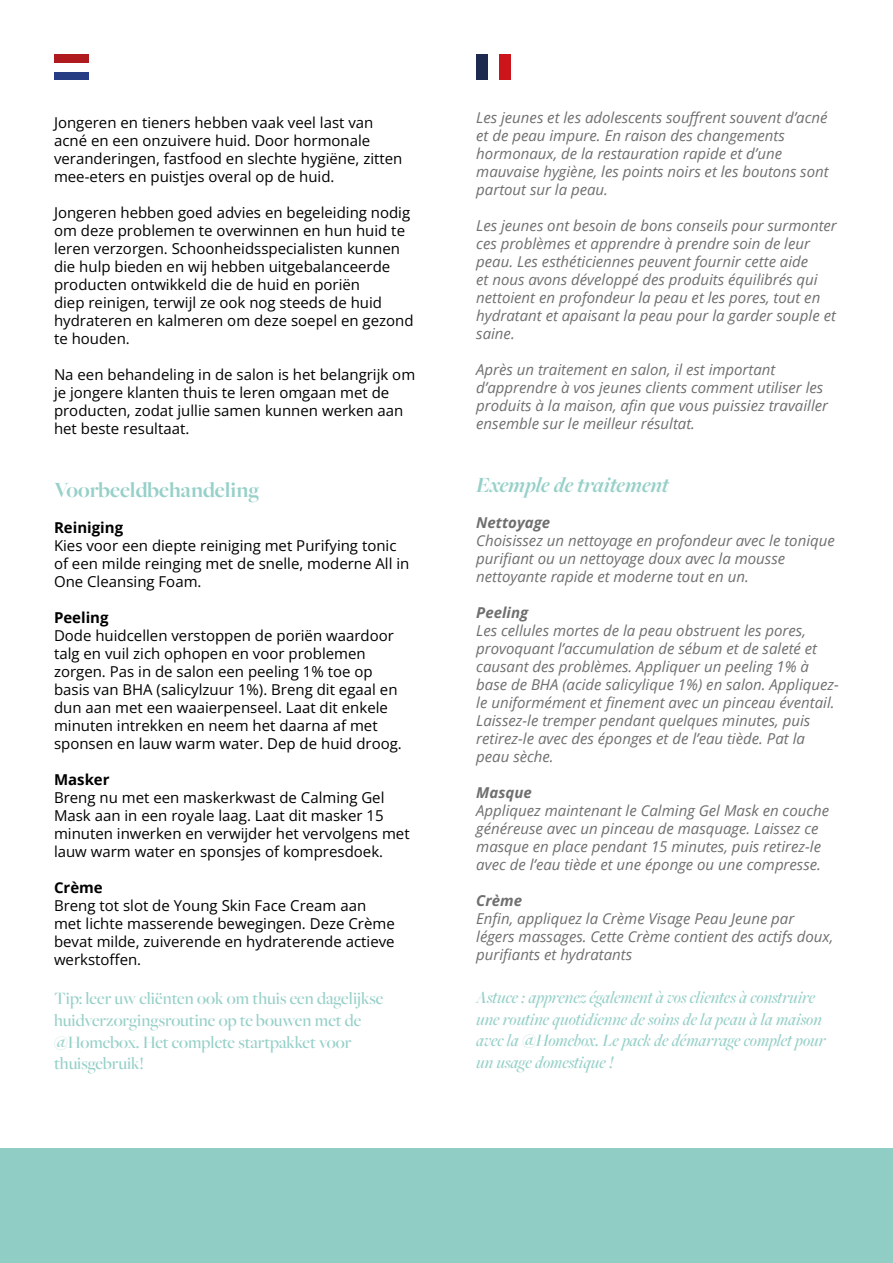
<style>
.page{position:relative;width:893px;height:1263px;background:#fff}
.page>*{position:absolute;margin:0;border:0;box-sizing:border-box;transform-origin:0 0}
.t1{font:700 22.5px "Freight Big Pro";color:#96d0c8}
.t2{font:italic 700 22.5px "Freight Big Pro";color:#96d0c8}
.t3{font:italic 500 18px/21.6px "Freight Big Pro";color:#96d0c8}
.t4{font:500 18px/21.6px "Freight Big Pro";color:#96d0c8}
.t5{font:italic 15px/18px "Open Sans";color:#706f6f}
.t6{font:15px/18px "Open Sans";color:#000}
.t7{font:700 15px "Open Sans";color:#000}
.t8{font:italic 700 15px "Open Sans";color:#706f6f}
</style>
<div class="page">
<div style="left:0;top:1148px;width:893px;height:115px;background:#90cec5"></div>
<div style="left:476px;top:54px;width:12px;height:26px;background:#1e2950"></div>
<div style="left:499px;top:54px;width:11px;height:26px;background:#cb151b"></div>
<div style="left:54px;top:54px;width:34px;height:26px;background:#263d83"></div>
<div style="left:54px;top:54px;width:34px;height:17px;background:#fff"></div>
<div style="left:54px;top:54px;width:34px;height:9px;background:#ae1a1d"></div>
<p class="t6" style="left:54px;top:113px;width:350px">Jongeren en tieners hebben vaak veel last van acné en een onzuivere huid. Door hormonale veranderingen, fastfood en slechte hygiëne, zitten mee-eters en puistjes overal op de huid.</p>
<p class="t6" style="left:54px;top:203px;width:361px">Jongeren hebben goed advies en begeleiding nodig om deze problemen te overwinnen en hun huid te leren verzorgen. Schoonheidsspecialisten kunnen die hulp bieden en wij hebben uitgebalanceerde producten ontwikkeld die de huid en poriën<br>diep reinigen, terwijl ze ook nog steeds de huid hydrateren en kalmeren om deze soepel en gezond te houden.</p>
<p class="t6" style="left:54px;top:365px;width:363px">Na een behandeling in de salon is het belangrijk om je jongere klanten thuis te leren omgaan met de producten, zodat jullie samen kunnen werken aan het beste resultaat.</p>
<h1 class="t1" style="left:54px;top:475px;width:207px">Voorbeeldbehandeling</h1>
<p class="t7" style="left:54px;top:517px;width:71px">Reiniging</p>
<p class="t6" style="left:54px;top:536px;width:357px">Kies voor een diepte reiniging met Purifying tonic of een milde reinging met de snelle, moderne All in<br>One Cleansing Foam.</p>
<p class="t7" style="left:54px;top:607px;width:56px">Peeling</p>
<p class="t6" style="left:54px;top:626px;width:349px">Dode huidcellen verstoppen de poriën waardoor talg en vuil zich ophopen en voor problemen zorgen. Pas in de salon een peeling 1% toe op basis van BHA (salicylzuur 1%). Breng dit egaal en dun aan met een waaierpenseel. Laat dit enkele minuten intrekken en neem het daarna af met sponsen en lauw warm water. Dep de huid droog.</p>
<p class="t7" style="left:54px;top:769px;width:57px">Masker</p>
<p class="t6" style="left:54px;top:788px;width:357px">Breng nu met een maskerkwast de Calming Gel Mask aan in een royale laag. Laat dit masker 15 minuten inwerken en verwijder het vervolgens met lauw warm water en sponsjes of kompresdoek.</p>
<p class="t7" style="left:54px;top:877px;width:50px">Crème</p>
<p class="t6" style="left:54px;top:896px;width:342px">Breng tot slot de Young Skin Face Cream aan met lichte masserende bewegingen. Deze Crème bevat milde, zuiverende en hydraterende actieve werkstoffen.</p>
<p class="t4" style="left:54px;top:987px;width:331px">Tip: leer uw cliënten ook om thuis een dagelijkse huidverzorgingsroutine op te bouwen met de @Homebox. Het complete startpakket voor thuisgebruik!</p>
<p class="t5" style="left:476px;top:108px;width:354px">Les jeunes et les adolescents souffrent souvent d’acné et de peau impure. En raison des changements hormonaux, de la restauration rapide et d’une mauvaise hygiène, les points noirs et les boutons sont partout sur la peau.</p>
<p class="t5" style="left:476px;top:216px;width:362px">Les jeunes ont besoin de bons conseils pour surmonter ces problèmes et apprendre à prendre soin de leur peau. Les esthéticiennes peuvent fournir cette aide<br>et nous avons développé des produits équilibrés qui nettoient en profondeur la peau et les pores, tout en hydratant et apaisant la peau pour la garder souple et saine.</p>
<p class="t5" style="left:476px;top:360px;width:353px">Après un traitement en salon, il est important d’apprendre à vos jeunes clients comment utiliser les produits à la maison, afin que vous puissiez travailler ensemble sur le meilleur résultat.</p>
<h1 class="t2" style="left:476px;top:470px;width:194px">Exemple de traitement</h1>
<p class="t8" style="left:476px;top:512px;width:75px">Nettoyage</p>
<p class="t5" style="left:476px;top:531px;width:360px">Choisissez un nettoyage en profondeur avec le tonique purifiant ou un nettoyage doux avec la mousse nettoyante rapide et moderne tout en un.</p>
<p class="t8" style="left:476px;top:602px;width:53px">Peeling</p>
<p class="t5" style="left:476px;top:621px;width:364px">Les cellules mortes de la peau obstruent les pores, provoquant l’accumulation de sébum et de saleté et causant des problèmes. Appliquer un peeling 1% à base de BHA (acide salicylique 1%) en salon. Appliquez&shy;le uniformément et finement avec un pinceau éventail.<br>Laissez-le tremper pendant quelques minutes, puis retirez-le avec des éponges et de l’eau tiède. Pat la peau sèche.</p>
<p class="t8" style="left:476px;top:782px;width:57px">Masque</p>
<p class="t5" style="left:476px;top:801px;width:354px">Appliquez maintenant le Calming Gel Mask en couche généreuse avec un pinceau de masquage. Laissez ce masque en place pendant 15 minutes, puis retirez-le avec de l’eau tiède et une éponge ou une compresse.</p>
<p class="t8" style="left:476px;top:890px;width:47px">Crème</p>
<p class="t5" style="left:476px;top:909px;width:359px">Enfin, appliquez la Crème Visage Peau Jeune par légers massages. Cette Crème contient des actifs doux, purifiants et hydratants</p>
<p class="t3" style="left:476px;top:986px;width:351px">Astuce : apprenez également à vos clientes à construire une routine quotidienne de soins de la peau à la maison avec la @Homebox. Le pack de démarrage complet pour un usage domestique !</p>
</div>
